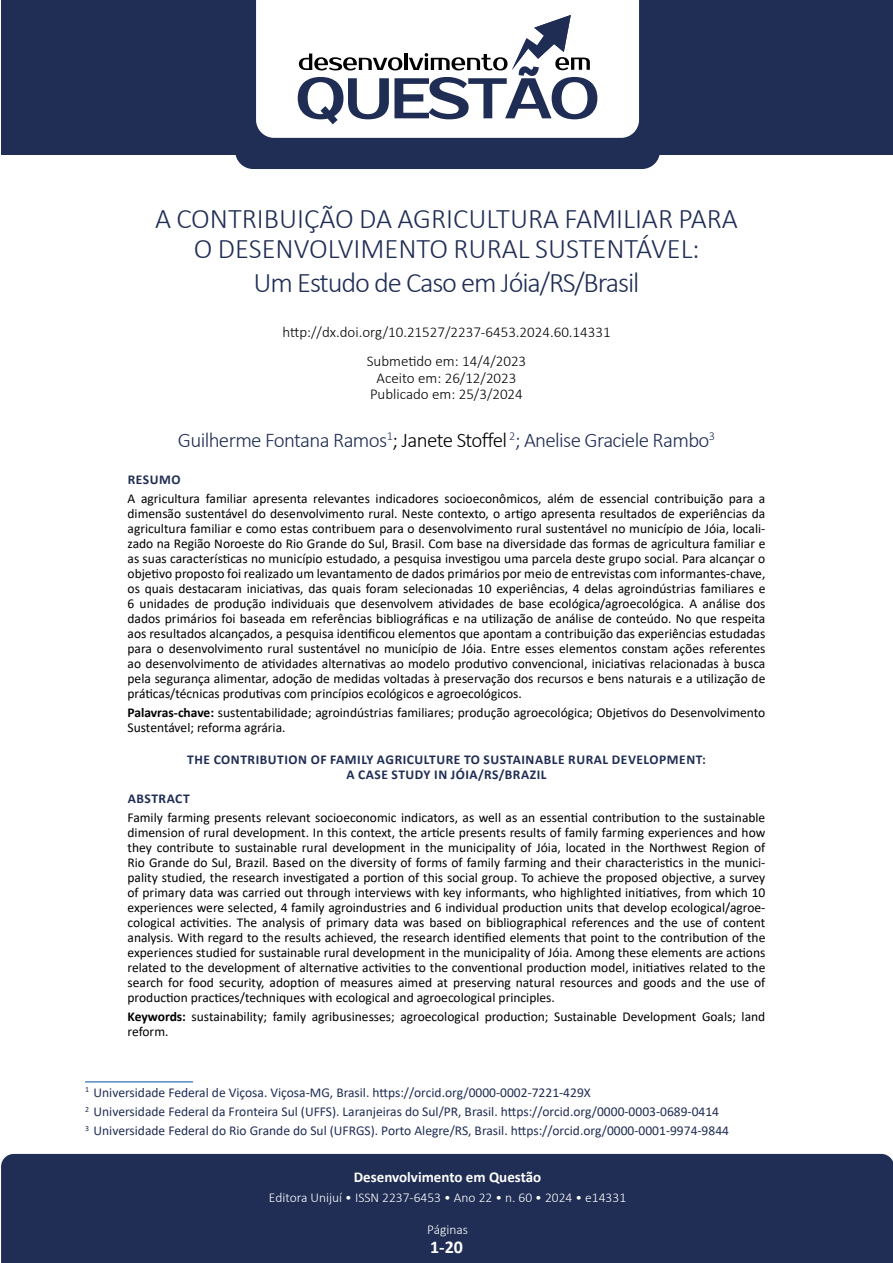
<style>
.page{position:relative;width:893px;height:1263px;background:#fff}
.page>*{position:absolute;margin:0;border:0;box-sizing:border-box;transform-origin:0 0}
.t1{font:300 28.5px/30px "Calibri";color:#202e55;text-align:center}
.t2{font:300 28.5px "Calibri";letter-spacing:-.04em;color:#202e55}
.t3{font:300 21px "Calibri";letter-spacing:-.03em;color:#202e55}
.t4{font:700 18px "Calibri";color:#fff}
.t5{font:300 15px/29.2px "Calibri";color:#000;text-align:center}
.t6{font:700 15px "Calibri";color:#fff}
.t7{font:13.5px/15px "Calibri";color:#000;text-align:justify}
.t8{font:13.5px/19.2px "Calibri";color:#202e55}
.t9{font:700 13.5px/15px "Calibri";letter-spacing:.04em;color:#202e55;text-align:center}
.t10{font:300 13.5px "Calibri";color:#fff}
.s1{color:#000}
.s2{font-weight:700}
</style>
<div class="page">
<div style="left:1px;top:0;width:892px;height:154px;background:#202e55"></div>
<div style="left:235px;top:0;width:425px;height:169px;background:#202e55;border-radius:18px"></div>
<div style="left:256px;top:0;width:383px;height:138px;background:#fff"></div>
<svg style="left:298px;top:15px;width:299px;height:109px"></svg>
<div style="left:1px;top:1154px;width:892px;height:109px;background:#202e55"></div>
<hr style="left:85px;top:1081px;width:108px;height:1px;background:#004f9f">
<h1 class="t1" style="left:155px;top:203px;width:584px">A CONTRIBUIÇÃO DA AGRICULTURA FAMILIAR PARA<br>O DESENVOLVIMENTO RURAL SUSTENTÁVEL:</h1>
<h1 class="t2" style="left:253px;top:265px;width:387px">Um Estudo de Caso em Jóia/RS/Brasil</h1>
<p class="t5" style="left:282px;top:317px;width:330px">http://dx.doi.org/10.21527/2237-6453.2024.60.14331<br>Submetido em: 14/4/2023</p>
<p class="t5" style="left:370px;top:369px;width:154px;line-height:16.5px">Aceito em: 26/12/2023<br>Publicado em: 25/3/2024</p>
<h2 class="t3" style="left:178px;top:427px;width:539px">Guilherme Fontana Ramos<sup>1</sup><span class="s1">; Janete Stoffel</span> <sup>2</sup>; Anelise Graciele Rambo<sup>3</sup></h2>
<p class="t9" style="left:128px;top:471px;width:54px">RESUMO</p>
<p class="t7" style="left:128px;top:491px;width:639px">A agricultura familiar apresenta relevantes indicadores socioeconômicos, além de essencial contribuição para a dimensão sustentável do desenvolvimento rural. Neste contexto, o artigo apresenta resultados de experiências da agricultura familiar e como estas contribuem para o desenvolvimento rural sustentável no município de Jóia, locali&shy;zado na Região Noroeste do Rio Grande do Sul, Brasil. Com base na diversidade das formas de agricultura familiar e as suas características no município estudado, a pesquisa investigou uma parcela deste grupo social. Para alcançar o objetivo proposto foi realizado um levantamento de dados primários por meio de entrevistas com informantes-chave, os quais destacaram iniciativas, das quais foram selecionadas 10 experiências, 4 delas agroindústrias familiares e 6 unidades de produção individuais que desenvolvem atividades de base ecológica/agroecológica. A análise dos dados primários foi baseada em referências bibliográficas e na utilização de análise de conteúdo. No que respeita aos resultados alcançados, a pesquisa identificou elementos que apontam a contribuição das experiências estudadas para o desenvolvimento rural sustentável no município de Jóia. Entre esses elementos constam ações referentes ao desenvolvimento de atividades alternativas ao modelo produtivo convencional, iniciativas relacionadas à busca pela segurança alimentar, adoção de medidas voltadas à preservação dos recursos e bens naturais e a utilização de práticas/técnicas produtivas com princípios ecológicos e agroecológicos.</p>
<p class="t7" style="left:128px;top:705px;width:639px"><span class="s2">Palavras-chave:</span> sustentabilidade; agroindústrias familiares; produção agroecológica; Objetivos do Desenvolvimento<br>Sustentável; reforma agrária.</p>
<p class="t9" style="left:187px;top:752px;width:520px">THE CONTRIBUTION OF FAMILY AGRICULTURE TO SUSTAINABLE RURAL DEVELOPMENT:<br>A CASE STUDY IN JÓIA/RS/BRAZIL</p>
<p class="t9" style="left:128px;top:790px;width:63px">ABSTRACT</p>
<p class="t7" style="left:128px;top:810px;width:639px">Family farming presents relevant socioeconomic indicators, as well as an essential contribution to the sustainable dimension of rural development. In this context, the article presents results of family farming experiences and how they contribute to sustainable rural development in the municipality of Jóia, located in the Northwest Region of Rio Grande do Sul, Brazil. Based on the diversity of forms of family farming and their characteristics in the munici&shy;pality studied, the research investigated a portion of this social group. To achieve the proposed objective, a survey of primary data was carried out through interviews with key informants, who highlighted initiatives, from which 10 experiences were selected, 4 family agroindustries and 6 individual production units that develop ecological/agroe&shy;cological activities. The analysis of primary data was based on bibliographical references and the use of content analysis. With regard to the results achieved, the research identified elements that point to the contribution of the experiences studied for sustainable rural development in the municipality of Jóia. Among these elements are actions related to the development of alternative activities to the conventional production model, initiatives related to the search for food security, adoption of measures aimed at preserving natural resources and goods and the use of production practices/techniques with ecological and agroecological principles.</p>
<p class="t7" style="left:128px;top:1009px;width:639px"><span class="s2">Keywords:</span> sustainability; family agribusinesses; agroecological production; Sustainable Development Goals; land reform.</p>
<p class="t8" style="left:85px;top:1082px;width:645px"><sup>1</sup> Universidade Federal de Viçosa. Viçosa-MG, Brasil. https://orcid.org/0000-0002-7221-429X<br><sup>2</sup> Universidade Federal da Fronteira Sul (UFFS). Laranjeiras do Sul/PR, Brasil. https://orcid.org/0000-0003-0689-0414<br><sup>3</sup> Universidade Federal do Rio Grande do Sul (UFRGS). Porto Alegre/RS, Brasil. https://orcid.org/0000-0001-9974-9844</p>
<p class="t6" style="left:354px;top:1167px;width:189px">Desenvolvimento em Questão</p>
<p class="t10" style="left:269px;top:1189px;width:359px">Editora Unijuí • ISSN 2237-6453 • Ano 22 • n. 60 • 2024 • e14331</p>
<h3 class="t4" style="left:430px;top:1234px;width:34px">1-20</h3>
</div>
